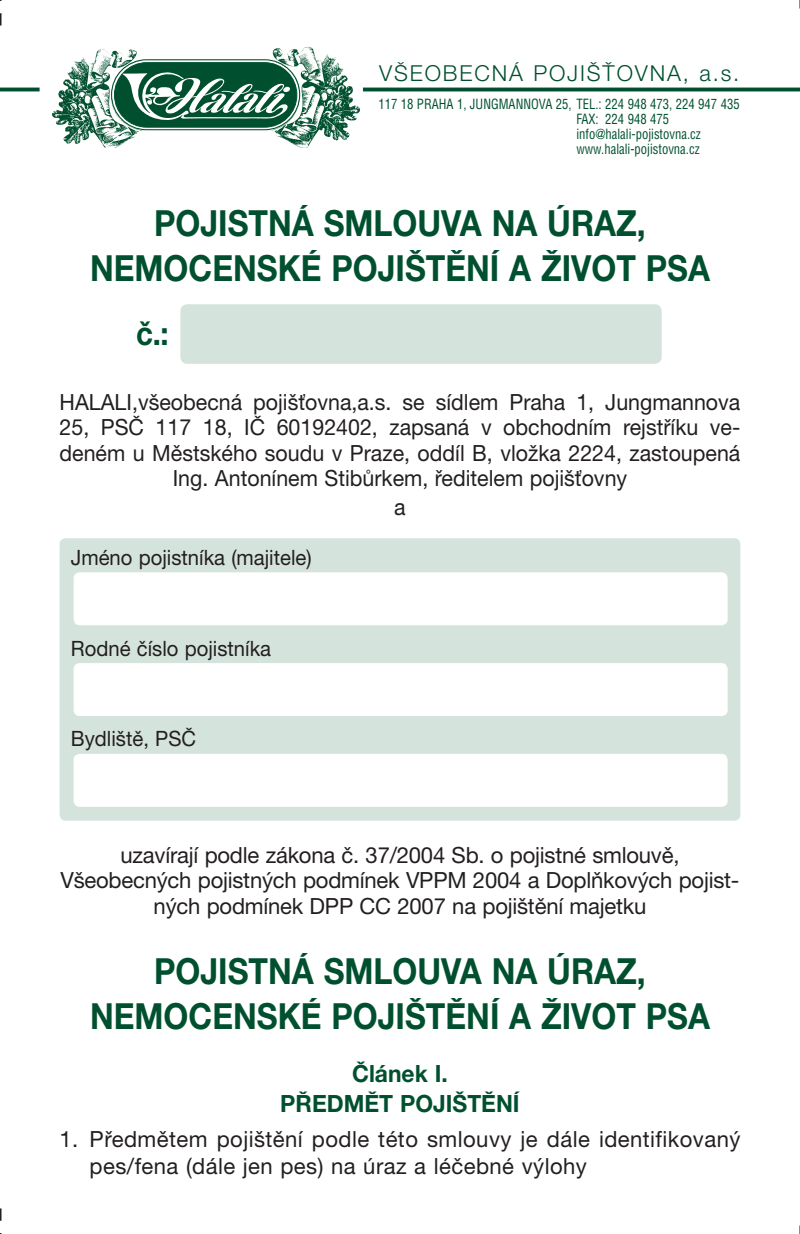
<style>
.page{position:relative;width:800px;height:1234px;background:#fff}
.page>*{position:absolute;margin:0;border:0;box-sizing:border-box;transform-origin:0 0}
.t1{font:700 36px/45px "Helvetica Neue CE";color:#00502f;text-align:center;scale:.89 1}
.t2{font:700 33px "Helvetica Neue CE";color:#00502f;scale:.89 1}
.t3{font:700 23.7px/30px "Helvetica Neue CE";color:#00502f;text-align:center;scale:.96 1}
.t4{font:22.5px "Helvetica Neue CE";color:#231f20;scale:.95 1}
.t5{font:22.2px/25.5px "Helvetica Neue CE";color:#231f20;text-align:center;scale:.96 1}
.t6{font:22.2px/25.5px "Helvetica Neue CE";color:#231f20;text-align:center}
.t7{font:22.2px/27px "Helvetica Neue CE";letter-spacing:.02em;color:#231f20}
.t8{font:300 21.9px "Helvetica Neue CE";letter-spacing:.085em;color:#00502f}
.t9{font:21px "Helvetica Neue CE";color:#231f20;scale:.96 1}
.t10{font:condensed 13.8px/15px "Helvetica CE";color:#00502f;scale:.92 1}
</style>
<div class="page">
<svg style="left:52px;top:46px;width:308px;height:101px"></svg>
<div style="left:111px;top:59px;width:189px;height:71px;border:1px solid #00502f;border-radius:35px"></div>
<svg style="left:363px;top:87px;width:436px;height:4px;background:#23684b"></svg>
<svg style="left:0;top:87px;width:40px;height:4px"></svg>
<div style="left:180px;top:304px;width:481px;height:60px;background:#d5e3dd;border-radius:7px"></div>
<div style="left:60px;top:538px;width:680px;height:282px;background:#d5e3dd;border-radius:6px"></div>
<div style="left:74px;top:572px;width:653px;height:53px;background:#fff;border-radius:6px"></div>
<div style="left:74px;top:663px;width:653px;height:53px;background:#fff;border-radius:6px"></div>
<div style="left:74px;top:753px;width:653px;height:53px;background:#fff;border-radius:6px"></div>
<svg style="left:0;top:0;width:2px;height:26px"></svg>
<svg style="left:0;top:1208px;width:2px;height:13px"></svg>
<p class="t8" style="left:379px;top:65px;width:362px">VŠEOBECNÁ POJIŠŤOVNA, a.s.</p>
<p class="t10" style="left:576px;top:97px;width:179px;text-indent:-198px">117 18 PRAHA 1, JUNGMANNOVA 25, TEL.: 224 948 473, 224 947 435<br>FAX: 224 948 475 info@halali-pojistovna.cz www.halali-pojistovna.cz</p>
<h1 class="t1" style="left:90px;top:205px;width:698px">POJISTNÁ SMLOUVA NA ÚRAZ,<br>NEMOCENSKÉ POJIŠTĚNÍ A ŽIVOT PSA</h1>
<h2 class="t2" style="left:136px;top:321px;width:38px">č.:</h2>
<p class="t5" style="left:60px;top:392px;width:710px">HALALI,všeobecná pojišťovna,a.s. se sídlem Praha 1, Jungmannova 25, PSČ 117 18, IČ 60192402, zapsaná v obchodním rejstříku ve&shy;deném u Městského soudu v Praze, oddíl B, vložka 2224, zastoupená Ing. Antonínem Stibůrkem, ředitelem pojišťovny</p>
<p class="t4" style="left:394px;top:498px;width:14px">a</p>
<p class="t9" style="left:71px;top:549px;width:252px">Jméno pojistníka (majitele)</p>
<p class="t9" style="left:71px;top:640px;width:210px">Rodné číslo pojistníka</p>
<p class="t9" style="left:71px;top:731px;width:132px">Bydliště, PSČ</p>
<p class="t6" style="left:60px;top:844px;width:680px">uzavírají podle zákona č. 37/2004 Sb. o pojistné smlouvě,<br>Všeobecných pojistných podmínek VPPM 2004 a Doplňkových pojist&shy;ných podmínek DPP CC 2007 na pojištění majetku</p>
<h1 class="t1" style="left:90px;top:952px;width:698px">POJISTNÁ SMLOUVA NA ÚRAZ,<br>NEMOCENSKÉ POJIŠTĚNÍ A ŽIVOT PSA</h1>
<p class="t3" style="left:280px;top:1060px;width:251px">Článek I.<br>PŘEDMĚT POJIŠTĚNÍ</p>
<p class="t7" style="left:90px;top:1128px;width:652px;text-indent:-30px">1. Předmětem pojištění podle této smlouvy je dále identifikovaný pes/fena (dále jen pes) na úraz a léčebné výlohy</p>
</div>
